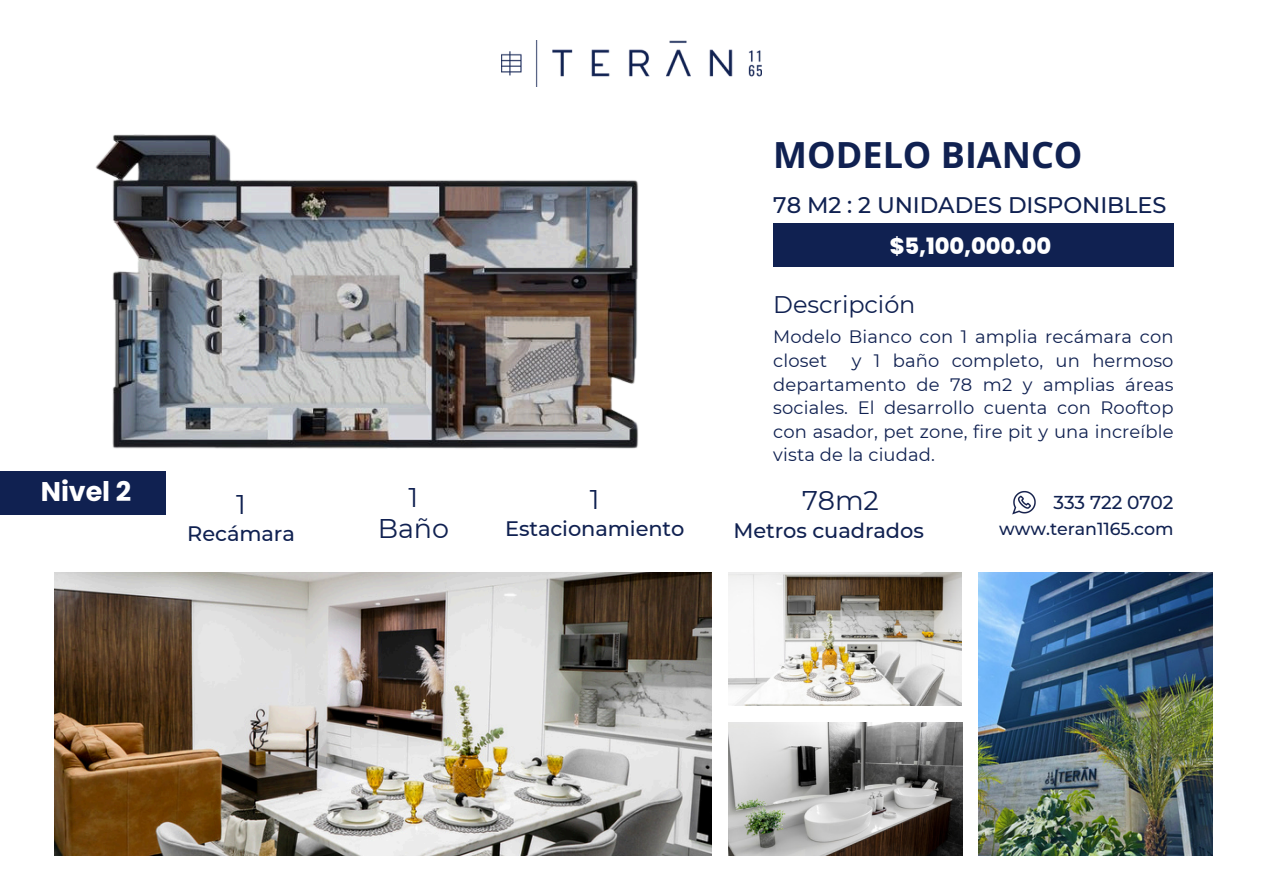
<style>
.page{position:relative;width:1263px;height:894px;background:#fff}
.page>*{position:absolute;margin:0;border:0;box-sizing:border-box;transform-origin:0 0}
.t1{font:700 36px "Open Sans";color:#102151}
.t2{font:27px/31.5px "Montserrat";letter-spacing:-.005em;color:#102151;text-align:center}
.t3{font:700 27px "Poppins";letter-spacing:-.005em;color:#fff}
.t4{font:24px "Montserrat";letter-spacing:-.005em;color:#102151}
.t5{font:500 22.5px "Montserrat";letter-spacing:-.005em;color:#102151}
.t6{font:800 22.5px "Poppins";letter-spacing:-.005em;color:#fff}
.t7{font:500 21px "Montserrat";letter-spacing:-.005em;color:#102151}
.t8{font:500 18.6px "Montserrat";letter-spacing:-.005em;color:#102151}
.t9{font:18px/23.7px "Montserrat";letter-spacing:.005em;color:#102151}
.t10{font:500 17.4px "Montserrat";letter-spacing:-.005em;color:#102151}
</style>
<div class="page">
<img style="left:978px;top:572px;width:234px;height:283px">
<img style="left:728px;top:722px;width:234px;height:133px">
<img style="left:54px;top:572px;width:657px;height:283px">
<img style="left:502px;top:40px;width:259px;height:46px">
<img style="left:1012px;top:491px;width:24px;height:23px">
<div style="left:773px;top:224px;width:401px;height:43px;background:#102151"></div>
<img style="left:728px;top:572px;width:234px;height:133px">
<img style="left:95px;top:134px;width:544px;height:315px">
<div style="left:0;top:471px;width:166px;height:43px;background:#102151"></div>
<p class="t1" style="left:773px;top:129px;width:311px">MODELO BIANCO</p>
<p class="t5" style="left:773px;top:191px;width:395px">78 M2 : 2 UNIDADES DISPONIBLES</p>
<h5 class="t6" style="left:890px;top:230px;width:163px">$5,100,000.00</h5>
<p class="t4" style="left:773px;top:290px;width:144px">Descripción</p>
<p class="t9" style="left:773px;top:325px;width:402px">Modelo Bianco con 1 amplia recámara con closet</p>
<p class="t9" style="left:773px;top:348px;width:402px;text-align:justify;text-indent:78px">y 1 baño completo, un hermoso departamento de 78 m2 y amplias áreas sociales. El desarrollo cuenta con Rooftop con asador, pet zone, fire pit y una increíble vista de la ciudad.</p>
<h3 class="t8" style="left:1053px;top:491px;width:122px">333 722 0702</h3>
<h4 class="t10" style="left:999px;top:518px;width:176px">www.teran1165.com</h4>
<p class="t3" style="left:41px;top:472px;width:92px">Nivel 2</p>
<p class="t2" style="left:802px;top:484px;width:78px">78m2</p>
<h6 class="t2" style="left:378px;top:481px;width:73px">1<br>Baño</h6>
<p class="t2" style="left:590px;top:483px;width:11px">1</p>
<p class="t2" style="left:236px;top:489px;width:11px">1</p>
<h2 class="t7" style="left:187px;top:521px;width:109px">Recámara</h2>
<p class="t7" style="left:505px;top:515px;width:181px">Estacionamiento</p>
<p class="t7" style="left:733px;top:517px;width:192px">Metros cuadrados</p>
</div>
